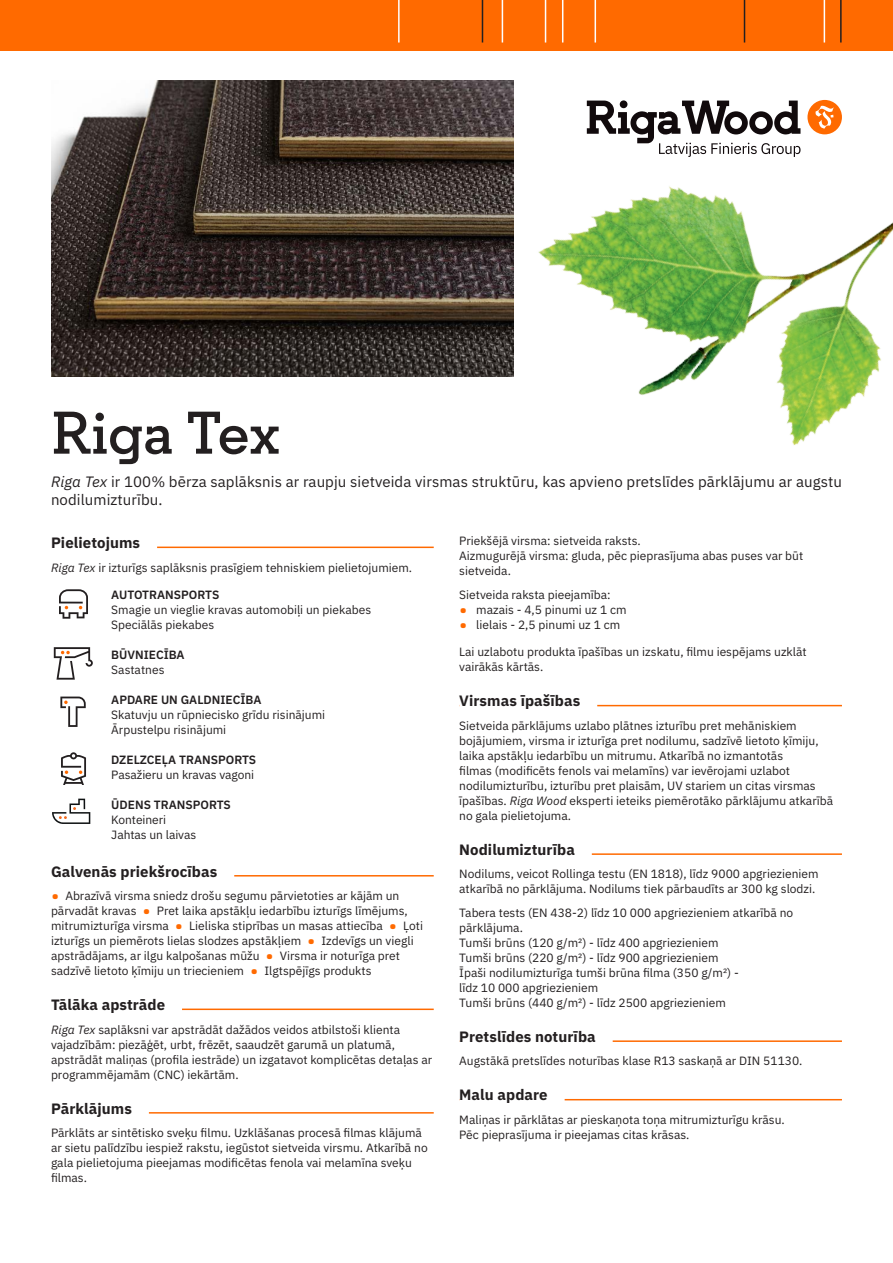
<style>
.page{position:relative;width:893px;height:1263px;background:#fff}
.page>*{position:absolute;margin:0;border:0;box-sizing:border-box;transform-origin:0 0}
.Nosaukums{font:600 60px "Regular Slab";letter-spacing:.005em;color:#231f20}
.ievadteksts{font:15px/18px "IBM Plex Sans";letter-spacing:.005em;color:#231f20}
.Sadaļa{font:700 15px "IBM Plex Sans";letter-spacing:.005em;color:#231f20}
.pamatteksts__6{font:12px/15px "IBM Plex Sans";color:#231f20}
.pamatteksts__3{font:12px/15px "IBM Plex Sans";color:#231f20}
.tabula{font:12px "IBM Plex Sans";color:#231f20}
.Virsraksts_tabulā{font:600 12px "IBM Plex Sans";color:#231f20}
.s1{font-style:italic}
.s2{font-size:21px;color:#ff6a00}
</style>
<div class="page">
<div style="left:0;top:0;width:893px;height:51px;background:#ff6a00"></div>
<hr style="left:398px;top:0;width:2px;height:43px;background:#fff">
<img style="left:475px;top:0;width:418px;height:445px">
<hr style="left:51px;top:547px;width:383px;height:1px;background:#ff6a00">
<div style="left:51px;top:544px;width:106px;height:7px;background:#fff"></div>
<hr style="left:51px;top:875px;width:383px;height:1px;background:#ff6a00">
<div style="left:51px;top:872px;width:183px;height:8px;background:#fff"></div>
<hr style="left:51px;top:1008px;width:383px;height:2px;background:#ff6a00">
<div style="left:51px;top:1006px;width:131px;height:7px;background:#fff"></div>
<hr style="left:51px;top:1112px;width:383px;height:1px;background:#ff6a00">
<div style="left:51px;top:1109px;width:98px;height:8px;background:#fff"></div>
<hr style="left:459px;top:705px;width:383px;height:1px;background:#ff6a00">
<div style="left:459px;top:702px;width:138px;height:8px;background:#fff"></div>
<hr style="left:459px;top:853px;width:383px;height:2px;background:#ff6a00">
<div style="left:459px;top:851px;width:133px;height:7px;background:#fff"></div>
<hr style="left:459px;top:1040px;width:383px;height:2px;background:#ff6a00">
<div style="left:459px;top:1038px;width:154px;height:7px;background:#fff"></div>
<hr style="left:459px;top:1099px;width:383px;height:1px;background:#ff6a00">
<div style="left:459px;top:1096px;width:106px;height:8px;background:#fff"></div>
<svg style="left:59px;top:589px;width:29px;height:30px"></svg>
<svg style="left:54px;top:647px;width:39px;height:33px"></svg>
<svg style="left:60px;top:696px;width:26px;height:31px"></svg>
<svg style="left:61px;top:752px;width:25px;height:33px"></svg>
<svg style="left:52px;top:799px;width:38px;height:25px"></svg>
<img style="left:51px;top:81px;width:463px;height:295px">
<p class="Nosaukums" style="left:51px;top:396px;width:230px">Riga Tex</p>
<p class="ievadteksts" style="left:51px;top:471px;width:792px"><span class="s1">Riga Tex</span> ir 100% bērza saplāksnis ar raupju sietveida virsmas struktūru, kas apvieno pretslīdes pārklājumu ar augstu nodilumizturību.</p>
<p class="Sadaļa" style="left:51px;top:531px;width:91px">Pielietojums</p>
<p class="pamatteksts__3" style="left:51px;top:559px;width:363px"><span class="s1">Riga Tex</span> ir izturīgs saplāksnis prasīgiem tehniskiem pielietojumiem.</p>
<p class="Virsraksts_tabulā" style="left:111px;top:585px;width:110px">AUTOTRANSPORTS</p>
<p class="tabula" style="left:111px;top:600px;width:261px">Smagie un vieglie kravas automobiļi un piekabes</p>
<p class="tabula" style="left:111px;top:615px;width:104px">Speciālās piekabes</p>
<p class="Virsraksts_tabulā" style="left:111px;top:645px;width:75px">BŪVNIECĪBA</p>
<p class="tabula" style="left:111px;top:660px;width:55px">Sastatnes</p>
<p class="Virsraksts_tabulā" style="left:111px;top:690px;width:152px">APDARE UN GALDNIECĪBA</p>
<p class="tabula" style="left:111px;top:705px;width:215px">Skatuvju un rūpniecisko grīdu risinājumi</p>
<p class="tabula" style="left:111px;top:720px;width:117px">Ārpustelpu risinājumi</p>
<p class="Virsraksts_tabulā" style="left:111px;top:750px;width:146px">DZELZCEĻA TRANSPORTS</p>
<p class="tabula" style="left:111px;top:765px;width:144px">Pasažieru un kravas vagoni</p>
<p class="Virsraksts_tabulā" style="left:111px;top:795px;width:121px">ŪDENS TRANSPORTS</p>
<p class="tabula" style="left:111px;top:810px;width:56px">Konteineri</p>
<p class="tabula" style="left:111px;top:825px;width:86px">Jahtas un laivas</p>
<p class="Sadaļa" style="left:51px;top:859px;width:168px">Galvenās priekšrocības</p>
<p class="pamatteksts__6" style="left:51px;top:887px;width:373px"><span class="s2">•</span> Abrazīvā virsma sniedz drošu segumu pārvietoties ar kājām un pārvadāt kravas <span class="s2">•</span> Pret laika apstākļu iedarbību izturīgs līmējums, mitrumizturīga virsma <span class="s2">•</span> Lieliska stiprības un masas attiecība <span class="s2">•</span> Ļoti izturīgs un piemērots lielas slodzes apstākļiem <span class="s2">•</span> Izdevīgs un viegli apstrādājams, ar ilgu kalpošanas mūžu <span class="s2">•</span> Virsma ir noturīga pret sadzīvē lietoto ķīmiju un triecieniem <span class="s2">•</span> Ilgtspējīgs produkts</p>
<p class="Sadaļa" style="left:51px;top:993px;width:116px">Tālāka apstrāde</p>
<p class="pamatteksts__6" style="left:51px;top:1021px;width:383px"><span class="s1">Riga Tex</span> saplāksni var apstrādāt dažādos veidos atbilstoši klienta vajadzībām: piezāģēt, urbt, frēzēt, saaudzēt garumā un platumā, apstrādāt maliņas (profila iestrāde) un izgatavot komplicētas detaļas ar programmējamām (CNC) iekārtām.</p>
<p class="Sadaļa" style="left:51px;top:1096px;width:82px">Pārklājums</p>
<p class="pamatteksts__3" style="left:51px;top:1124px;width:378px">Pārklāts ar sintētisko sveķu filmu. Uzklāšanas procesā filmas klājumā ar sietu palīdzību iespiež rakstu, iegūstot sietveida virsmu. Atkarībā no gala pielietojuma pieejamas modificētas fenola vai melamīna sveķu filmas.</p>
<p class="pamatteksts__6" style="left:459px;top:532px;width:183px">Priekšējā virsma: sietveida raksts.</p>
<p class="pamatteksts__3" style="left:459px;top:547px;width:346px">Aizmugurējā virsma: gluda, pēc pieprasījuma abas puses var būt sietveida.</p>
<p class="pamatteksts__6" style="left:459px;top:586px;width:153px">Sietveida raksta pieejamība:</p>
<p class="pamatteksts__6" style="left:459px;top:601px;width:169px"><span class="s2">•</span> mazais - 4,5 pinumi uz 1 cm</p>
<p class="pamatteksts__6" style="left:459px;top:616px;width:162px"><span class="s2">•</span> lielais - 2,5 pinumi uz 1 cm</p>
<p class="pamatteksts__6" style="left:459px;top:644px;width:349px">Lai uzlabotu produkta īpašības un izskatu, filmu iespējams uzklāt vairākās kārtās.</p>
<p class="Sadaļa" style="left:459px;top:689px;width:123px">Virsmas īpašības</p>
<p class="pamatteksts__6" style="left:459px;top:717px;width:375px">Sietveida pārklājums uzlabo plātnes izturību pret mehāniskiem bojājumiem, virsma ir izturīga pret nodilumu, sadzīvē lietoto ķīmiju, laika apstākļu iedarbību un mitrumu. Atkarībā no izmantotās<br>filmas (modificēts fenols vai melamīns) var ievērojami uzlabot nodilumizturību, izturību pret plaisām, UV stariem un citas virsmas īpašības. <span class="s1">Riga Wood</span> eksperti ieteiks piemērotāko pārklājumu atkarībā no gala pielietojuma.</p>
<p class="Sadaļa" style="left:459px;top:838px;width:117px">Nodilumizturība</p>
<p class="pamatteksts__3" style="left:459px;top:866px;width:361px">Nodilums, veicot Rollinga testu (EN 1818), līdz 9000 apgriezieniem atkarībā no pārklājuma. Nodilums tiek pārbaudīts ar 300 kg slodzi.</p>
<p class="pamatteksts__6" style="left:459px;top:904px;width:335px">Tabera tests (EN 438-2) līdz 10 000 apgriezieniem atkarībā no pārklājuma.</p>
<p class="pamatteksts__6" style="left:459px;top:934px;width:261px">Tumši brūns (120 g/m²) - līdz 400 apgriezieniem</p>
<p class="pamatteksts__6" style="left:459px;top:949px;width:261px">Tumši brūns (220 g/m²) - līdz 900 apgriezieniem</p>
<p class="pamatteksts__6" style="left:459px;top:964px;width:281px">Īpaši nodilumizturīga tumši brūna filma (350 g/m²) - līdz 10 000 apgriezieniem</p>
<p class="pamatteksts__6" style="left:459px;top:994px;width:268px">Tumši brūns (440 g/m²) - līdz 2500 apgriezieniem</p>
<p class="Sadaļa" style="left:459px;top:1025px;width:138px">Pretslīdes noturība</p>
<p class="pamatteksts__6" style="left:459px;top:1053px;width:345px">Augstākā pretslīdes noturības klase R13 saskaņā ar DIN 51130.</p>
<p class="Sadaļa" style="left:459px;top:1083px;width:90px">Malu apdare</p>
<p class="pamatteksts__6" style="left:459px;top:1111px;width:327px">Maliņas ir pārklātas ar pieskaņota toņa mitrumizturīgu krāsu.<br>Pēc pieprasījuma ir pieejamas citas krāsas.</p>
</div>
